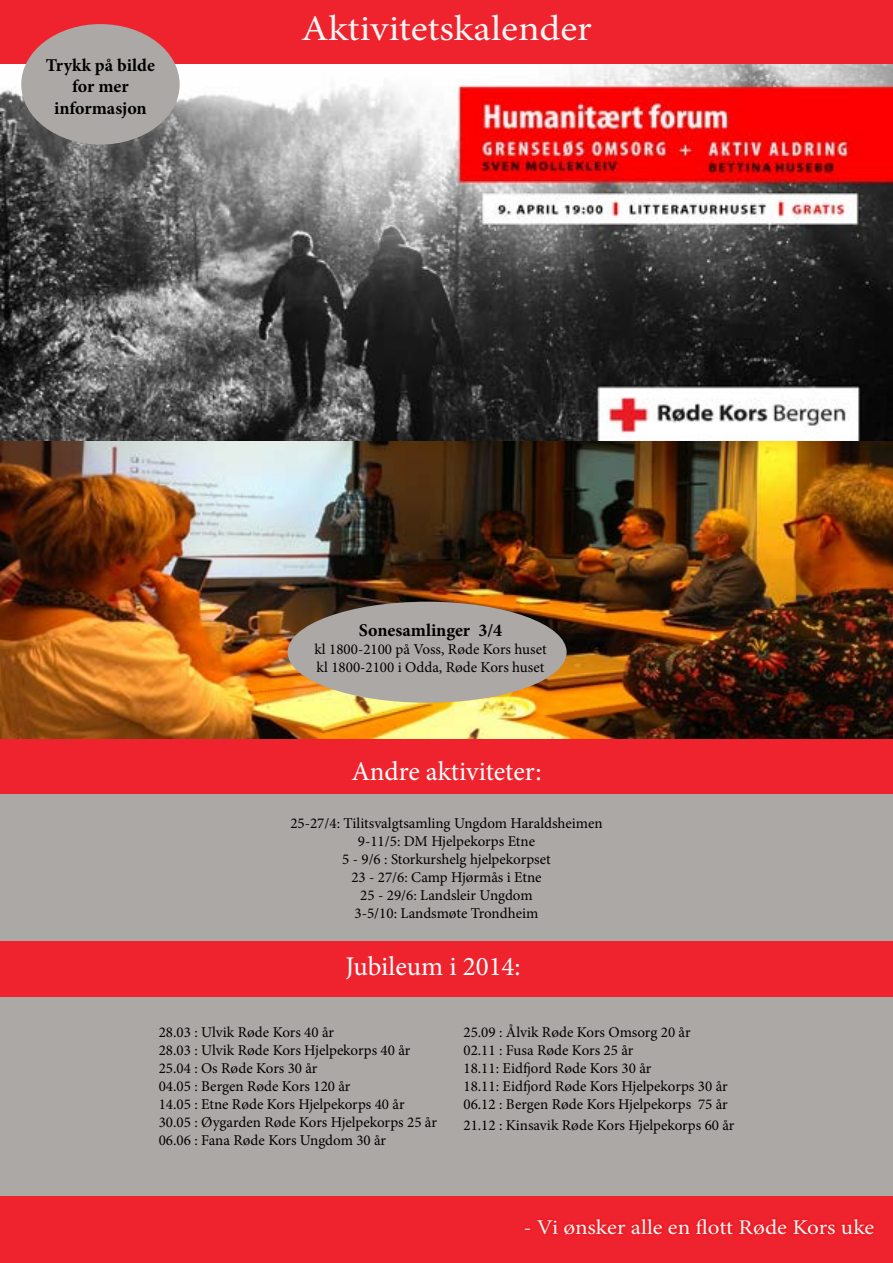
<style>
.page{position:relative;width:893px;height:1263px;background:#fff}
.page>*{position:absolute;margin:0;border:0;box-sizing:border-box;transform-origin:0 0}
.t1{font:36px "Minion Pro";color:#f6f6f6;scale:1.1 1}
.t2{font:27px "Minion Pro";color:#fff}
.t3{font:21px "Minion Pro";letter-spacing:-.005em;color:#f6f6f6;scale:1.1 1}
.t4{font:700 18px/21.6px "Minion Pro";color:#000;text-align:center}
.t5{font:15px/18px "Minion Pro";color:#000}
</style>
<div class="page">
<img style="left:0;top:63px;width:893px;height:676px">
<div style="left:0;top:1194px;width:893px;height:69px;background:#ef232d"></div>
<div style="left:0;top:0;width:893px;height:63px;background:#ef232d"></div>
<img style="left:1px;top:441px;width:892px;height:755px">
<div style="left:21px;top:24px;width:159px;height:121px;background:#aca8a5;border-radius:50%"></div>
<div style="left:0;top:941px;width:893px;height:55px;background:#ef232d"></div>
<div style="left:0;top:739px;width:893px;height:55px;background:#ef232d"></div>
<div style="left:288px;top:602px;width:279px;height:101px;background:#aca8a5;border-radius:50%"></div>
<p class="t4" style="left:46px;top:54px;width:111px">Trykk på bilde for mer informasjon</p>
<h1 class="t1" style="left:301px;top:4px;width:266px">Aktivitetskalender</h1>
<p class="t4" style="left:359px;top:619px;width:145px">Sonesamlinger 3/4</p>
<p class="t5" style="left:314px;top:640px;width:234px">kl 1800-2100 på Voss, Røde Kors huset kl 1800-2100 i Odda, Røde Kors huset</p>
<h2 class="t2" style="left:351px;top:753px;width:192px">Andre aktiviteter:</h2>
<p class="t5" style="left:290px;top:814px;width:314px;text-align:center">25-27/4: Tilitsvalgtsamling Ungdom Haraldsheimen 9-11/5: DM Hjelpekorps Etne<br>5 - 9/6 : Storkurshelg hjelpekorpset<br>23 - 27/6: Camp Hjørmås i Etne<br>25 - 29/6: Landsleir Ungdom<br>3-5/10: Landsmøte Trondheim</p>
<h2 class="t2" style="left:345px;top:948px;width:177px">Jubileum i 2014:</h2>
<p class="t5" style="left:159px;top:1023px;width:280px">28.03 : Ulvik Røde Kors 40 år<br>28.03 : Ulvik Røde Kors Hjelpekorps 40 år 25.04 : Os Røde Kors 30 år<br>04.05 : Bergen Røde Kors 120 år<br>14.05 : Etne Røde Kors Hjelpekorps 40 år 30.05 : Øygarden Røde Kors Hjelpekorps 25 år 06.06 : Fana Røde Kors Ungdom 30 år</p>
<p class="t5" style="left:463px;top:1023px;width:266px">25.09 : Ålvik Røde Kors Omsorg 20 år<br>02.11 : Fusa Røde Kors 25 år<br>18.11: Eidfjord Røde Kors 30 år<br>18.11: Eidfjord Røde Kors Hjelpekorps 30 år 06.12 : Bergen Røde Kors Hjelpekorps 75 år</p>
<p class="t5" style="left:463px;top:1117px;width:273px">21.12 : Kinsavik Røde Kors Hjelpekorps 60 år</p>
<h3 class="t3" style="left:523px;top:1213px;width:321px">- Vi ønsker alle en flott Røde Kors uke</h3>
</div>
